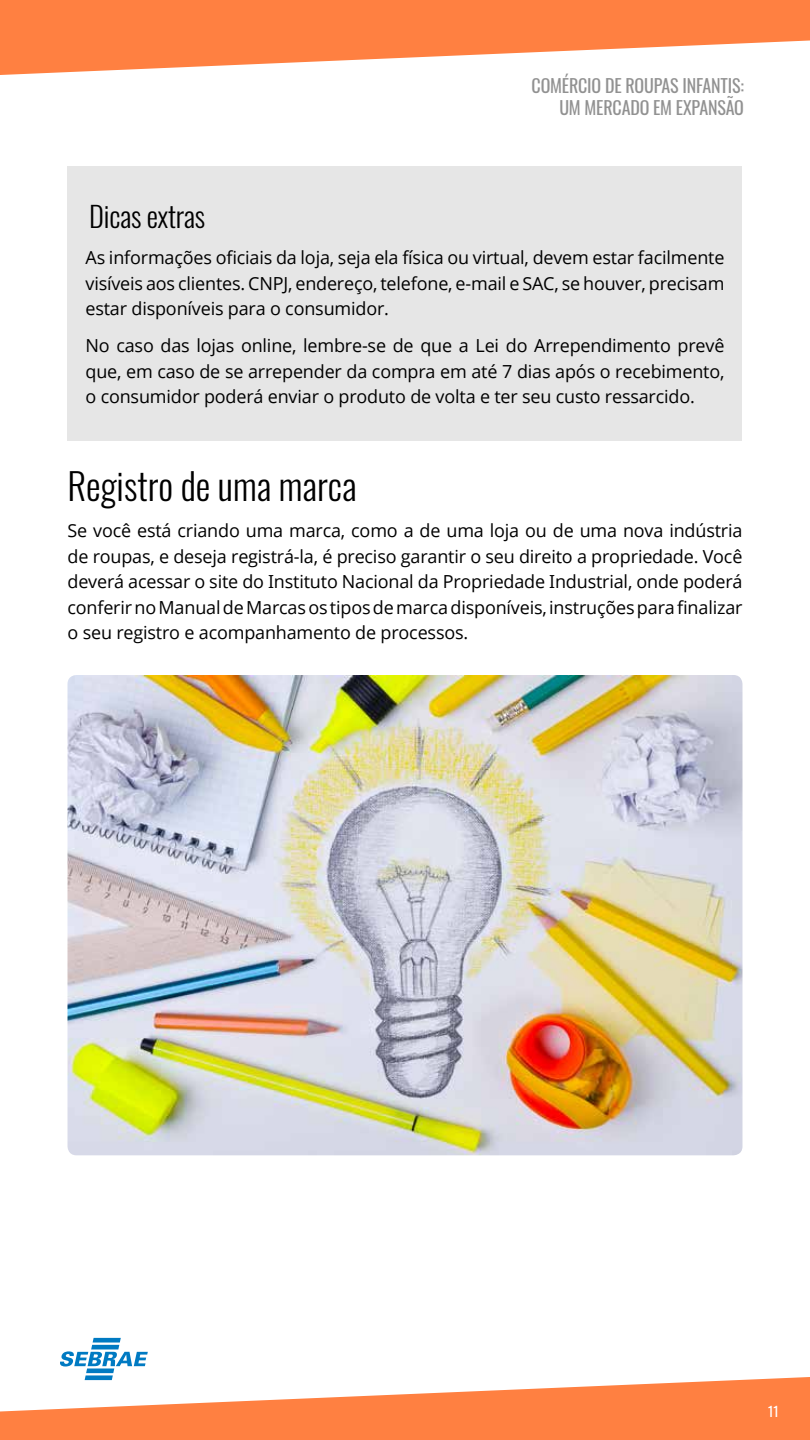
<style>
.page{position:relative;width:810px;height:1440px;background:#fff}
.page>*{position:absolute;margin:0;border:0;box-sizing:border-box;transform-origin:0 0}
.t1{font:300 36.75px "Oswald";color:#000}
.t2{font:300 28.5px "Oswald";letter-spacing:-.01em;color:#000}
.t3{font:18px/25.5px "Open Sans";letter-spacing:-.01em;color:#000;text-align:justify}
.t4{font:18px/22.5px "Oswald";letter-spacing:-.01em;color:#919191;text-align:right}
.t5{font:13.5px "Oswald";color:#fff}
</style>
<div class="page">
<img style="left:68px;top:675px;width:674px;height:480px">
<svg style="left:0;top:0;width:810px;height:75px;fill:#ff8041"></svg>
<svg style="left:0;top:1377px;width:810px;height:63px;fill:#ff8041"></svg>
<svg style="left:60px;top:1338px;width:88px;height:42px"></svg>
<div style="left:68px;top:166px;width:674px;height:275px;background:#e6e6e6"></div>
<p class="t4" style="left:532px;top:72px;width:214px">COMÉRCIO DE ROUPAS INFANTIS:<br>UM MERCADO EM EXPANSÃO</p>
<h2 class="t2" style="left:89px;top:191px;width:118px">Dicas extras</h2>
<p class="t3" style="left:86px;top:245px;width:641px">As informações oficiais da loja, seja ela física ou virtual, devem estar facilmente visíveis aos clientes. CNPJ, endereço, telefone, e-mail e SAC, se houver, precisam estar disponíveis para o consumidor.</p>
<p class="t3" style="left:86px;top:332px;width:641px">No caso das lojas online, lembre-se de que a Lei do Arrependimento prevê que, em caso de se arrepender da compra em até 7 dias após o recebimento, o consumidor poderá enviar o produto de volta e ter seu custo ressarcido.</p>
<h1 class="t1" style="left:68px;top:453px;width:291px">Registro de uma marca</h1>
<p class="t3" style="left:68px;top:518px;width:677px">Se você está criando uma marca, como a de uma loja ou de uma nova indústria de roupas, e deseja registrá-la, é preciso garantir o seu direito a propriedade. Você deverá acessar o site do Instituto Nacional da Propriedade Industrial, onde poderá conferir no Manual de Marcas os tipos de marca disponíveis, instruções para finalizar o seu registro e acompanhamento de processos.</p>
<p class="t5" style="left:768px;top:1399px;width:12px">11</p>
</div>
